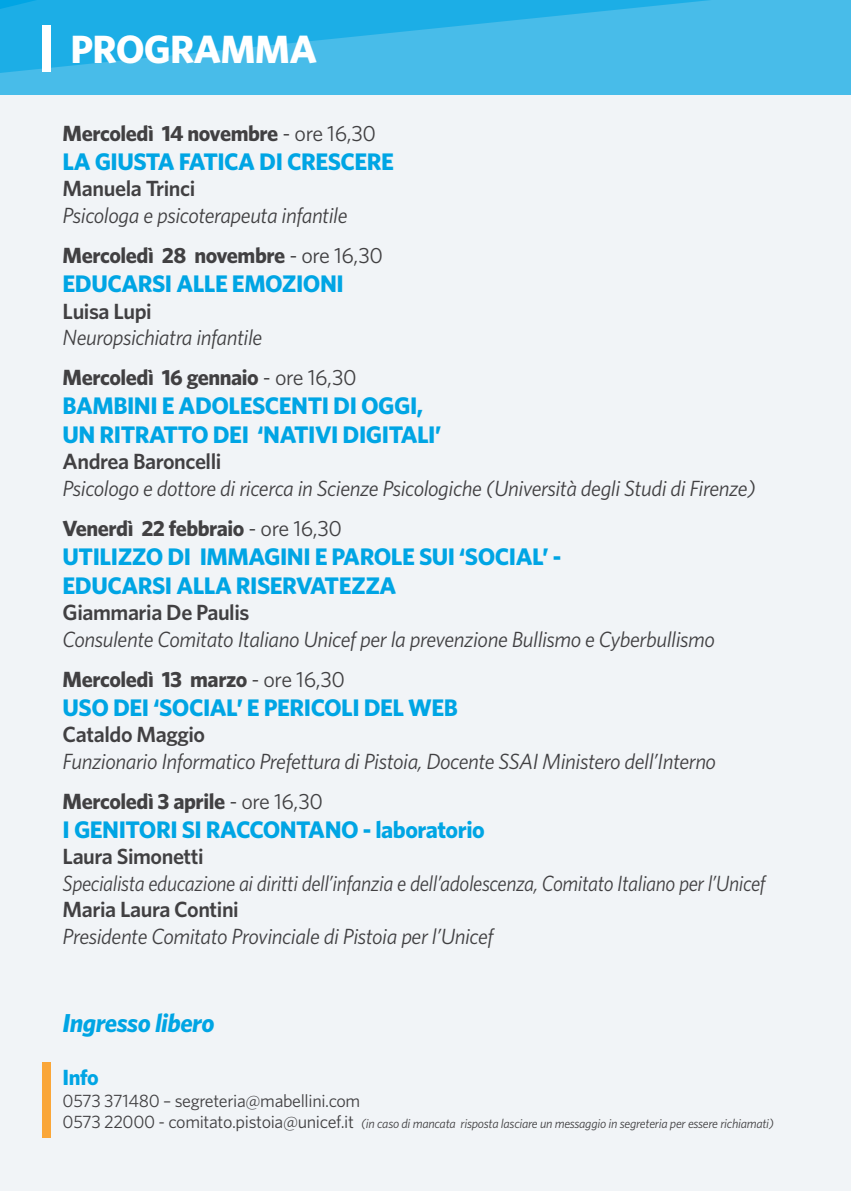
<style>
.page{position:relative;width:851px;height:1191px;background:#fff}
.page>*{position:absolute;margin:0;border:0;box-sizing:border-box;transform-origin:0 0}
.t1{font:700 39.4px "Whitney HTF";letter-spacing:-.02em;color:#fff}
.t2{font:italic 700 26px "Whitney HTF";letter-spacing:-.02em;color:#00a5e4}
.t3{font:700 24px/28.8px "Whitney HTF";letter-spacing:-.02em;color:#00a5e4}
.t4{font:italic 22px/40.4px "Whitney HTF";letter-spacing:-.02em;color:#414042}
.t5{font:600 22px "Whitney HTF";letter-spacing:-.02em;color:#414042}
.t6{font:italic 22px "Whitney HTF";letter-spacing:-.02em;color:#414042;scale:.94 1}
.t7{font:700 22px "Whitney HTF";letter-spacing:-.02em;color:#414042}
.t8{font:700 22px "Whitney HTF";color:#00a5e4}
.t9{font:18px "Whitney HTF";letter-spacing:-.02em;color:#414042}
.t10{font:italic 13px "Whitney HTF";letter-spacing:-.02em;color:#414042}
.s1{font-weight:400}
.s2{font-weight:700;font-style:normal}
.s3{font-style:normal}
.s4{font-style:normal;font-size:18px}
</style>
<div class="page">
<div style="left:0;top:0;width:850px;height:1191px;background:#f1f4f7"></div>
<svg style="left:0;top:0;width:850px;height:95px;background:#3ab7e8"></svg>
<svg style="left:0;top:0;width:37px;height:9px"></svg>
<div style="left:42px;top:25px;width:9px;height:47px;background:#fff"></div>
<div style="left:42px;top:1062px;width:9px;height:76px;background:#faa638"></div>
<h1 class="t1" style="left:71px;top:25px;width:248px">PROGRAMMA</h1>
<p class="t7" style="left:63px;top:120px;width:315px">Mercoledì 14 novembre <span class="s1">- ore 16,30</span></p>
<p class="t3" style="left:63px;top:147px;width:333px">LA GIUSTA FATICA DI CRESCERE</p>
<p class="t5" style="left:63px;top:175px;width:134px">Manuela Trinci</p>
<p class="t4" style="left:63px;top:195px;width:322px">Psicologa e psicoterapeuta infantile<br><span class="s2">Mercoledì 28 novembre</span> <span class="s3">- ore 16,30</span></p>
<p class="t3" style="left:63px;top:269px;width:283px">EDUCARSI ALLE EMOZIONI</p>
<p class="t5" style="left:63px;top:297px;width:91px">Luisa Lupi</p>
<p class="t4" style="left:63px;top:317px;width:295px">Neuropsichiatra infantile<br><span class="s2">Mercoledì 16 gennaio</span> <span class="s3">- ore 16,30</span></p>
<p class="t3" style="left:63px;top:391px;width:380px">BAMBINI E ADOLESCENTI DI OGGI,<br>UN RITRATTO DEI ‘NATIVI DIGITALI’</p>
<p class="t5" style="left:63px;top:448px;width:160px">Andrea Baroncelli</p>
<p class="t4" style="left:63px;top:467px;width:694px">Psicologo e dottore di ricerca in Scienze Psicologiche (Università degli Studi di Firenze)<br><span class="s2">Venerdì 22 febbraio</span> <span class="s3">- ore 16,30</span></p>
<p class="t3" style="left:63px;top:541px;width:500px">UTILIZZO DI IMMAGINI E PAROLE SUI ‘SOCIAL’ -<br>EDUCARSI ALLA RISERVATEZZA</p>
<p class="t5" style="left:63px;top:599px;width:188px">Giammaria De Paulis</p>
<p class="t4" style="left:63px;top:618px;width:653px">Consulente Comitato Italiano Unicef per la prevenzione Bullismo e Cyberbullismo<br><span class="s2">Mercoledì 13 marzo</span> <span class="s3">- ore 16,30</span></p>
<p class="t3" style="left:63px;top:692px;width:397px">USO DEI ‘SOCIAL’ E PERICOLI DEL WEB</p>
<p class="t5" style="left:63px;top:721px;width:144px">Cataldo Maggio</p>
<p class="t4" style="left:63px;top:740px;width:655px">Funzionario Informatico Prefettura di Pistoia, Docente SSAI Ministero dell’Interno<br><span class="s2">Mercoledì 3 aprile</span> <span class="s3">- ore 16,30</span></p>
<p class="t3" style="left:63px;top:814px;width:423px">I GENITORI SI RACCONTANO - laboratorio</p>
<p class="t5" style="left:63px;top:843px;width:142px">Laura Simonetti</p>
<p class="t6" style="left:63px;top:870px;width:749px">Specialista educazione ai diritti dell’infanzia e dell’adolescenza, Comitato Italiano per l’Unicef</p>
<p class="t5" style="left:63px;top:896px;width:178px">Maria Laura Contini</p>
<p class="t4" style="left:63px;top:915px;width:432px">Presidente Comitato Provinciale di Pistoia per l’Unicef</p>
<p class="t2" style="left:63px;top:1007px;width:153px">Ingresso libero</p>
<p class="t8" style="left:63px;top:1064px;width:38px">Info</p>
<p class="t9" style="left:63px;top:1090px;width:299px">0573 371480 – segreteria@mabellini.com</p>
<p class="t10" style="left:63px;top:1116px;width:712px"><span class="s4">0573 22000 - comitato.pistoia@unicef.it</span> (in caso di mancata risposta lasciare un messaggio in segreteria per essere richiamati)</p>
</div>
